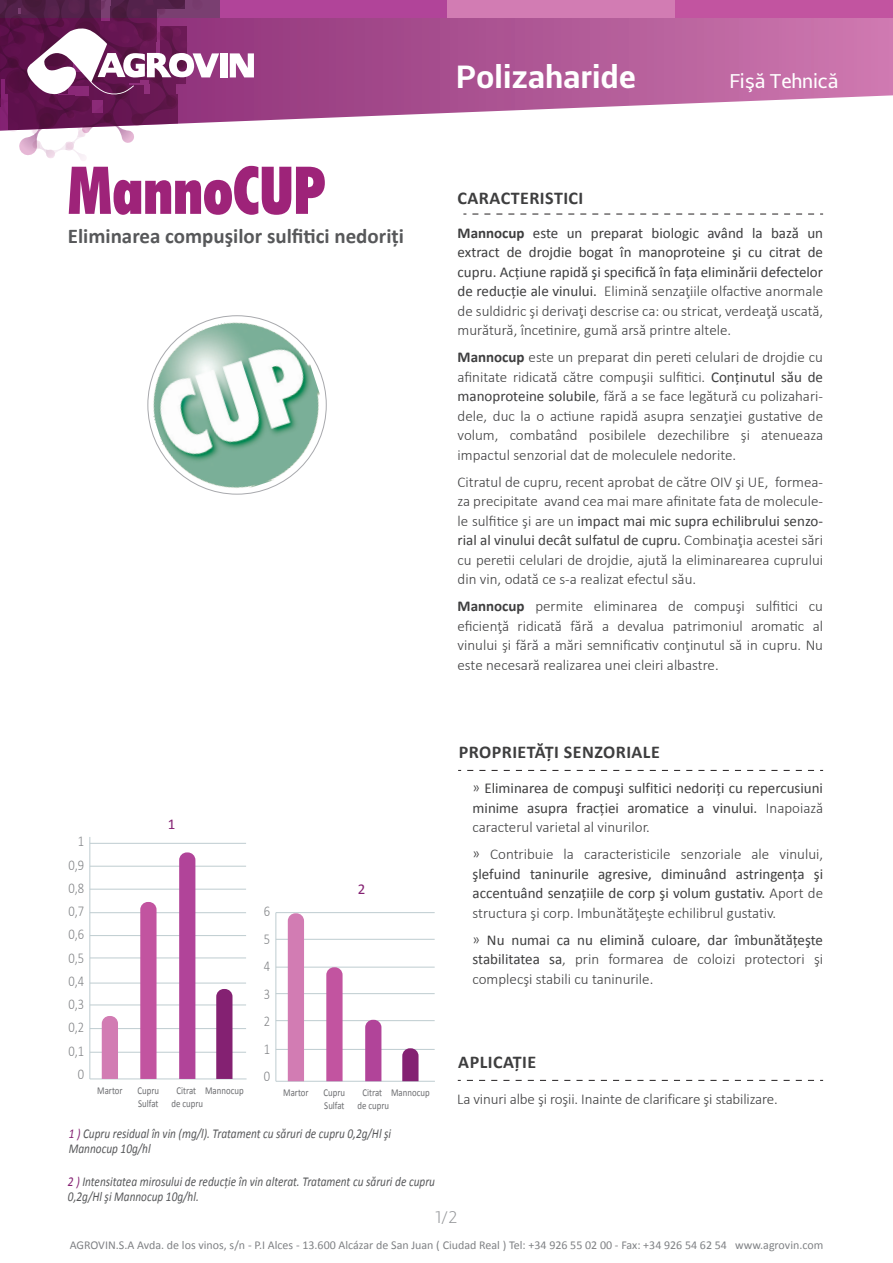
<style>
.page{position:relative;width:893px;height:1263px;background:#fff}
.page>*{position:absolute;margin:0;border:0;box-sizing:border-box;transform-origin:0 0}
.t1{font:900 condensed 66.15px "Futura BT";color:#9e2379;scale:.91 1}
.t2{font:700 31.5px "Centuma";letter-spacing:.01em;color:#fff}
.t3{font:700 21px "Calibri";color:#57585a}
.t4{font:19.5px "Centuma";letter-spacing:-.01em;color:#fff}
.t5{font:700 18px "Calibri";letter-spacing:.025em;color:#3e3e3f}
.t6{font:300 16.5px "Centuma";color:#939598}
.t7{font:300 15px/19.5px "Calibri";color:#3e3e3f;text-align:justify}
.t8{font:15px/19.5px "Calibri";color:#3e3e3f;text-align:justify}
.t9{font:300 15px/27.5px "Calibri";color:#808285;scale:.84 1}
.t10{font:15px "Calibri";color:#842172}
.t11{font:italic 13.5px/15px "Calibri";color:#57585a;scale:.84 1}
.t12{font:12px "Calibri";color:#808285}
.t13{font:10.5px/12.6px "Calibri";color:#6c6d70;scale:.84 1}
.s1{font-weight:700}
.s2{font-weight:300}
.s3{font-weight:400}
.s4{color:#842172}
</style>
<div class="page">
<svg style="left:219px;top:18px;width:674px;height:104px;background:#ba6da3"></svg>
<div style="left:675px;top:0;width:218px;height:18px;background:#c254a0"></div>
<div style="left:447px;top:0;width:228px;height:18px;background:#d27cb3"></div>
<div style="left:219px;top:0;width:228px;height:18px;background:#b14499"></div>
<svg style="left:472px;top:214px;width:351px;height:1px"></svg>
<svg style="left:467px;top:770px;width:356px;height:1px"></svg>
<svg style="left:467px;top:1080px;width:356px;height:1px"></svg>
<svg style="left:230px;top:53px;width:24px;height:24px"></svg>
<div style="left:220px;top:53px;width:7px;height:24px;background:#fff"></div>
<svg style="left:0;top:0;width:219px;height:161px"></svg>
<img style="left:147px;top:315px;width:180px;height:180px">
<hr style="left:276px;top:1020px;width:159px;height:1px;background:#beccd0">
<hr style="left:276px;top:1049px;width:159px;height:1px;background:#beccd0">
<hr style="left:276px;top:993px;width:159px;height:1px;background:#beccd0">
<hr style="left:276px;top:912px;width:159px;height:1px;background:#beccd0">
<hr style="left:276px;top:939px;width:159px;height:1px;background:#beccd0">
<hr style="left:276px;top:967px;width:159px;height:1px;background:#beccd0">
<hr style="left:275px;top:913px;width:1px;height:168px;background:#beccd0">
<hr style="left:276px;top:1081px;width:159px;height:1px;background:#beccd0">
<div style="left:288px;top:913px;width:16px;height:168px;background:#d27cb3"></div>
<svg style="left:326px;top:967px;width:17px;height:114px;background:#c55da5"></svg>
<svg style="left:365px;top:1020px;width:16px;height:61px"></svg>
<svg style="left:402px;top:1048px;width:17px;height:33px"></svg>
<hr style="left:89px;top:837px;width:1px;height:242px;background:#beccd0">
<hr style="left:90px;top:1078px;width:157px;height:1px;background:#beccd0">
<hr style="left:90px;top:1052px;width:156px;height:1px;background:#beccd0">
<hr style="left:90px;top:1028px;width:156px;height:1px;background:#beccd0">
<hr style="left:90px;top:1004px;width:156px;height:1px;background:#beccd0">
<hr style="left:90px;top:983px;width:156px;height:1px;background:#beccd0">
<hr style="left:90px;top:957px;width:156px;height:1px;background:#beccd0">
<hr style="left:90px;top:935px;width:156px;height:1px;background:#beccd0">
<hr style="left:90px;top:912px;width:156px;height:1px;background:#beccd0">
<hr style="left:90px;top:889px;width:156px;height:1px;background:#beccd0">
<hr style="left:90px;top:866px;width:156px;height:1px;background:#beccd0">
<hr style="left:90px;top:843px;width:156px;height:1px;background:#beccd0">
<svg style="left:102px;top:1016px;width:16px;height:63px"></svg>
<svg style="left:140px;top:902px;width:17px;height:177px;background:#c55ca4"></svg>
<svg style="left:179px;top:852px;width:16px;height:227px;background:#b2479a"></svg>
<svg style="left:216px;top:989px;width:16px;height:90px"></svg>
<h2 class="t2" style="left:456px;top:54px;width:181px">Polizaharide</h2>
<h3 class="t4" style="left:729px;top:67px;width:111px">Fişă Tehnică</h3>
<h1 class="t1" style="left:68px;top:150px;width:285px">MannoCUP</h1>
<h3 class="t3" style="left:68px;top:223px;width:338px">Eliminarea compuşilor sulfitici nedoriţi</h3>
<p class="t5" style="left:458px;top:187px;width:127px">CARACTERISTICI</p>
<p class="t8" style="left:458px;top:222px;width:367px"><span class="s1">Mannocup</span> este un preparat biologic având la bază un extract de drojdie bogat în manoproteine şi cu citrat de cupru. Acţiune rapidă şi specifică în faţa eliminării defectelor de reducţie ale vinului. <span class="s2">Elimină senzaţiile olfactive anormale de suldidric şi derivaţi descrise ca: ou stricat, verdeaţă uscată, murătură, încetinire, gumă arsă printre altele.</span></p>
<p class="t7" style="left:458px;top:347px;width:367px"><span class="s1">Mannocup</span> este un preparat din pereti celulari de drojdie cu afinitate ridicată către compuşii sulfitici. <span class="s3">Conţinutul său de manoproteine solubile</span>, fără a se face legătură cu polizahari&shy;dele, duc la o actiune rapidă asupra senzaţiei gustative de volum, combatând posibilele dezechilibre şi atenueaza impactul senzorial dat de moleculele nedorite.</p>
<p class="t7" style="left:458px;top:472px;width:367px">Citratul de cupru, recent aprobat de către OIV şi UE, formea&shy;za precipitate avand cea mai mare afinitate fata de molecule&shy;le sulfitice şi are un <span class="s3">impact mai mic supra echilibrului senzo&shy;rial al vinului decât sulfatul de cupru.</span> Combinaţia acestei sări cu peretii celulari de drojdie, ajută la eliminarearea cuprului din vin, odată ce s-a realizat efectul său.</p>
<p class="t7" style="left:458px;top:596px;width:367px"><span class="s1">Mannocup</span> permite eliminarea de compuşi sulfitici cu eficienţă ridicată fără a devalua patrimoniul aromatic al vinului şi fără a mări semnificativ conţinutul să in cupru. Nu este necesară realizarea unei cleiri albastre.</p>
<p class="t9" style="left:78px;top:827px;width:9px">1</p>
<p class="t9" style="left:68px;top:851px;width:20px">0,9</p>
<p class="t9" style="left:68px;top:874px;width:20px">0,8</p>
<p class="t9" style="left:68px;top:897px;width:20px">0,7</p>
<p class="t9" style="left:68px;top:920px;width:20px">0,6</p>
<p class="t9" style="left:68px;top:944px;width:20px">0,5</p>
<p class="t9" style="left:68px;top:967px;width:20px">0,4</p>
<p class="t9" style="left:68px;top:990px;width:20px">0,3</p>
<p class="t9" style="left:68px;top:1013px;width:20px">0,2</p>
<p class="t9" style="left:68px;top:1039px;width:20px;line-height:23.2px;text-align:right">0,1<br>0</p>
<p class="t10" style="left:168px;top:814px;width:9px">1</p>
<p class="t13" style="left:97px;top:1084px;width:32px">Martor</p>
<p class="t13" style="left:138px;top:1084px;width:27px">Cupru<br>Sulfat</p>
<p class="t13" style="left:171px;top:1084px;width:39px;text-align:center">Citrat<br>de cupru</p>
<p class="t13" style="left:205px;top:1084px;width:47px">Mannocup</p>
<p class="t9" style="left:264px;top:897px;width:9px">6</p>
<p class="t9" style="left:264px;top:925px;width:9px">5</p>
<p class="t9" style="left:264px;top:952px;width:9px">4</p>
<p class="t9" style="left:264px;top:980px;width:9px">3</p>
<p class="t9" style="left:264px;top:1007px;width:9px">2</p>
<p class="t9" style="left:264px;top:1035px;width:9px">1<br>0</p>
<p class="t10" style="left:358px;top:879px;width:9px">2</p>
<p class="t13" style="left:283px;top:1086px;width:32px">Martor</p>
<p class="t13" style="left:324px;top:1086px;width:27px">Cupru<br>Sulfat</p>
<p class="t13" style="left:357px;top:1086px;width:39px;text-align:center">Citrat<br>de cupru</p>
<p class="t13" style="left:391px;top:1086px;width:47px">Mannocup</p>
<p class="t11" style="left:69px;top:1125px;width:385px"><span class="s4">1 )</span> Cupru residual în vin (mg/l). Tratament cu săruri de cupru 0,2g/Hl şi<br>Mannocup 10g/hl</p>
<p class="t11" style="left:68px;top:1173px;width:439px"><span class="s4">2 )</span> Intensitatea mirosului de reducţie în vin alterat. Tratament cu săruri de cupru<br>0,2g/Hl şi Mannocup 10g/hl.</p>
<p class="t5" style="left:459px;top:740px;width:203px">PROPRIETĂŢI SENZORIALE</p>
<p class="t8" style="left:473px;top:778px;width:352px;text-indent:12px">Eliminarea de compuşi sulfitici nedoriţi cu repercusiuni minime asupra fracţiei aromatice a vinului. <span class="s2">Inapoiază caracterul varietal al vinurilor.</span></p>
<p class="t7" style="left:490px;top:844px;width:334px">Contribuie la caracteristicile senzoriale ale vinului,</p>
<p class="t8" style="left:473px;top:863px;width:352px">şlefuind taninurile agresive, diminuând astringenţa şi accentuând senzaţiile de corp şi volum gustativ. <span class="s2">Aport de structura şi corp. Imbunătăţeşte echilibrul gustativ.</span></p>
<p class="t7" style="left:473px;top:930px;width:352px;text-indent:14px"><span class="s3">Nu numai ca nu elimină culoare, dar îmbunătăţeşte stabilitatea sa</span>, prin formarea de coloizi protectori şi complecşi stabili cu taninurile.</p>
<p class="t5" style="left:458px;top:1050px;width:80px">APLICAŢIE</p>
<p class="t7" style="left:457px;top:1089px;width:322px">La vinuri albe şi roşii. Inainte de clarificare şi stabilizare.</p>
<p class="t6" style="left:435px;top:1205px;width:24px">1/2</p>
<p class="t12" style="left:70px;top:1238px;width:755px">AGROVIN.S.A Avda. de los vinos, s/n - P.I Alces - 13.600 Alcázar de San Juan ( Ciudad Real ) Tel: +34 926 55 02 00 - Fax: +34 926 54 62 54 www.agrovin.com</p>
</div>
